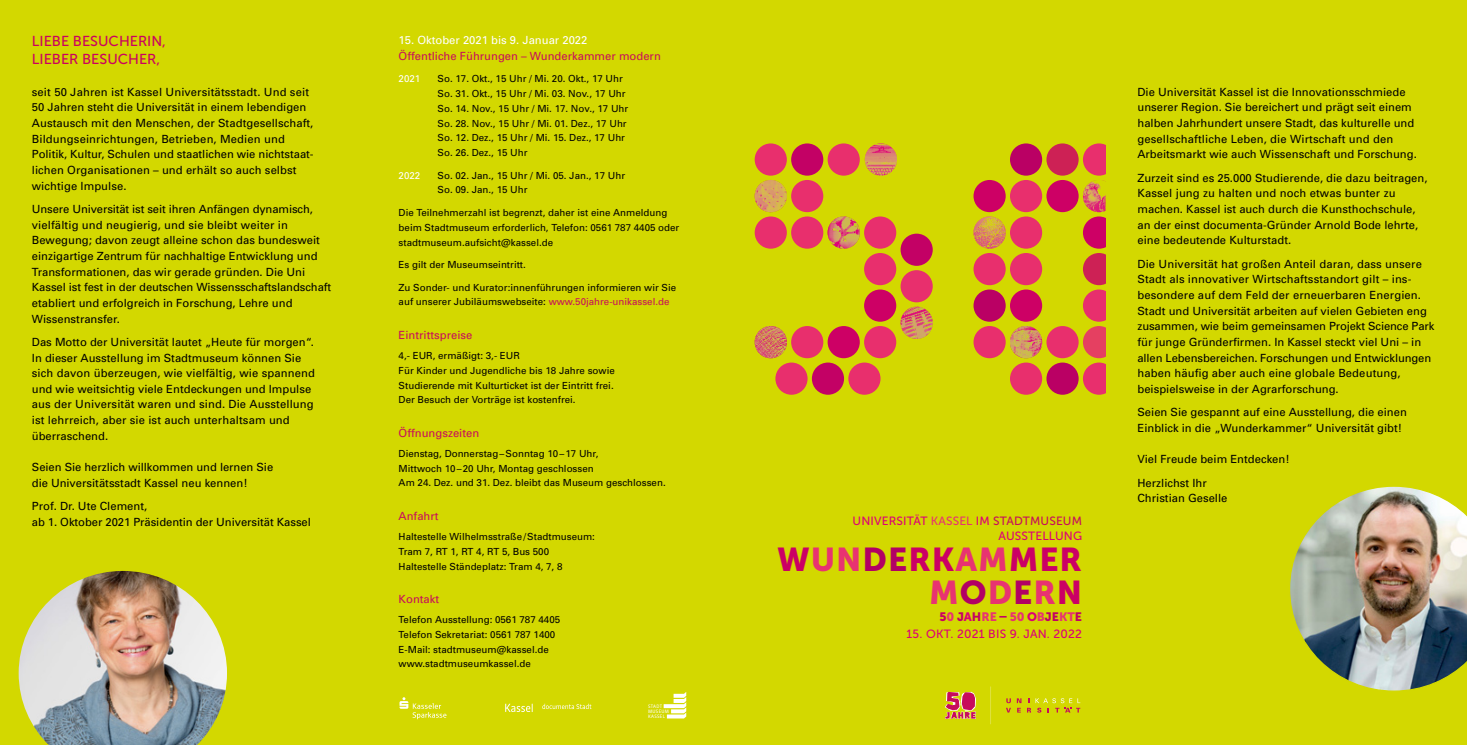
<style>
.page{position:relative;width:1467px;height:745px;background:#fff}
.page>*{position:absolute;margin:0;border:0;box-sizing:border-box;transform-origin:0 0}
.t1{font:32.88px/32.1px "Museo Sans 900";letter-spacing:.03em;color:#cb0065;text-align:right}
.t2{font:14.38px/18.1px "Museo Sans 500";color:#cb0060}
.t3{font:12.12px "Museo Sans 900";color:#e83371}
.t4{font:11.88px/15.1px "Museo Sans 500";letter-spacing:.01em;color:#d07;text-align:right}
.t5{font:11.25px/15.6px "Univers";color:#000}
.t6{font:11.25px "Univers";color:#c70c5b}
.t7{font:11.25px "Univers";color:#fff}
.t8{font:9.75px/14.8px "Univers";color:#000}
.t9{font:9.75px "Univers";color:#fff}
.t10{font:4.62px/5.2px "Kassel";letter-spacing:.06em;color:#fff}
.s1{color:#c70c5b}
.s2{color:#e83371}
.s3{color:#b20064}
.s4{color:#cb0065}
.s5{color:#c30165}
.s6{color:#d07}
</style>
<div class="page">
<div style="left:0;top:0;width:1467px;height:744px;background:#d3d800"></div>
<svg style="left:505px;top:703px;width:86px;height:8px"></svg>
<svg style="left:400px;top:697px;width:46px;height:21px"></svg>
<svg style="left:664px;top:692px;width:22px;height:26px"></svg>
<svg style="left:945px;top:691px;width:31px;height:27px"></svg>
<svg style="left:1006px;top:698px;width:5px;height:14px"></svg>
<svg style="left:1017px;top:698px;width:4px;height:14px"></svg>
<svg style="left:1027px;top:698px;width:53px;height:14px"></svg>
<div style="left:973px;top:180px;width:33px;height:32px;background:#cd0065;border-radius:50%"></div>
<div style="left:1046px;top:180px;width:33px;height:32px;background:#cd0065;border-radius:50%"></div>
<div style="left:973px;top:326px;width:33px;height:32px;background:#e82f6d;border-radius:50%"></div>
<div style="left:1046px;top:326px;width:33px;height:32px;background:#e82f6d;border-radius:50%"></div>
<div style="left:1046px;top:362px;width:33px;height:32px;background:#ba0064;border-radius:50%"></div>
<div style="left:1010px;top:362px;width:32px;height:32px;background:#e82f6d;border-radius:50%"></div>
<div style="left:1046px;top:143px;width:33px;height:32px;background:#cd2155;border-radius:50%"></div>
<div style="left:973px;top:253px;width:33px;height:32px;background:#e82f6d;border-radius:50%"></div>
<div style="left:828px;top:326px;width:32px;height:32px;background:#cd0065;border-radius:50%"></div>
<div style="left:864px;top:326px;width:32px;height:32px;background:#e82f6d;border-radius:50%"></div>
<div style="left:791px;top:326px;width:32px;height:32px;background:#e82f6d;border-radius:50%"></div>
<div style="left:864px;top:253px;width:32px;height:32px;background:#e82f6d;border-radius:50%"></div>
<div style="left:864px;top:216px;width:32px;height:32px;background:#e82f6d;border-radius:50%"></div>
<div style="left:791px;top:216px;width:32px;height:32px;background:#e82f6d;border-radius:50%"></div>
<div style="left:812px;top:362px;width:32px;height:32px;background:#c30165;border-radius:50%"></div>
<div style="left:848px;top:362px;width:32px;height:32px;background:#e82f6d;border-radius:50%"></div>
<div style="left:775px;top:362px;width:33px;height:32px;background:#e82f6d;border-radius:50%"></div>
<div style="left:901px;top:270px;width:32px;height:32px;background:#e82f6d;border-radius:50%"></div>
<div style="left:864px;top:289px;width:32px;height:32px;background:#cd0065;border-radius:50%"></div>
<div style="left:828px;top:143px;width:32px;height:32px;background:#e82f6d;border-radius:50%"></div>
<div style="left:755px;top:143px;width:32px;height:32px;background:#e82f6d;border-radius:50%"></div>
<div style="left:791px;top:180px;width:32px;height:32px;background:#e82f6d;border-radius:50%"></div>
<div style="left:755px;top:216px;width:32px;height:32px;background:#e82f6d;border-radius:50%"></div>
<div style="left:791px;top:143px;width:32px;height:32px;background:#c30165;border-radius:50%"></div>
<div style="left:901px;top:233px;width:32px;height:33px;background:#c30165;border-radius:50%"></div>
<div style="left:973px;top:289px;width:33px;height:32px;background:#ba0064;border-radius:50%"></div>
<div style="left:1010px;top:143px;width:32px;height:32px;background:#ba0064;border-radius:50%"></div>
<div style="left:1010px;top:289px;width:32px;height:32px;background:#cd0065;border-radius:50%"></div>
<div style="left:1010px;top:180px;width:32px;height:32px;background:#e82f6d;border-radius:50%"></div>
<div style="left:1010px;top:253px;width:32px;height:32px;background:#e82f6d;border-radius:50%"></div>
<div style="left:1010px;top:216px;width:32px;height:32px;background:#e82f6d;border-radius:50%"></div>
<img style="left:755px;top:326px;width:32px;height:32px;border-radius:16px">
<img style="left:901px;top:306px;width:32px;height:32px;border-radius:16px">
<img style="left:1010px;top:326px;width:32px;height:32px;border-radius:16px">
<img style="left:755px;top:180px;width:32px;height:32px;border-radius:16px">
<img style="left:973px;top:216px;width:33px;height:32px;border-radius:16px">
<img style="left:828px;top:216px;width:32px;height:32px;border-radius:16px">
<img style="left:865px;top:143px;width:32px;height:32px;border-radius:16px">
<svg style="left:1083px;top:143px;width:23px;height:251px"></svg>
<img style="left:1083px;top:180px;width:23px;height:32px">
<img style="left:18px;top:570px;width:209px;height:174px">
<img style="left:1290px;top:486px;width:177px;height:205px">
<p class="t2" style="left:32px;top:32px;width:136px">LIEBE BESUCHERIN,<br>LIEBER BESUCHER,</p>
<p class="t5" style="left:32px;top:84px;width:283px">seit 50 Jahren ist Kassel Universitätsstadt. Und seit 50 Jahren steht die Universität in einem lebendigen Austausch mit den Menschen, der Stadtgesellschaft, Bildungseinrichtungen, Betrieben, Medien und Politik, Kultur, Schulen und staatlichen wie nichtstaat&shy;lichen Organisationen – und erhält so auch selbst wichtige Impulse.</p>
<p class="t5" style="left:32px;top:201px;width:301px">Unsere Universität ist seit ihren Anfängen dynamisch, vielfältig und neugierig, und sie bleibt weiter in Bewegung; davon zeugt alleine schon das bundesweit einzigartige Zentrum für nachhaltige Entwicklung und Transformationen, das wir gerade gründen. Die Uni Kassel ist fest in der deutschen Wissensschaftslandschaft etabliert und erfolgreich in Forschung, Lehre und Wissenstransfer.</p>
<p class="t5" style="left:32px;top:334px;width:285px">Das Motto der Universität lautet „Heute für morgen“.<br>In dieser Ausstellung im Stadtmuseum können Sie sich davon überzeugen, wie vielfältig, wie spannend und wie weitsichtig viele Entdeckungen und Impulse aus der Universität waren und sind. Die Ausstellung ist lehrreich, aber sie ist auch unterhaltsam und überraschend.</p>
<p class="t5" style="left:32px;top:459px;width:243px">Seien Sie herzlich willkommen und lernen Sie die Universitätsstadt Kassel neu kennen!</p>
<p class="t5" style="left:32px;top:498px;width:281px">Prof. Dr. Ute Clement,<br>ab 1. Oktober 2021 Präsidentin der Universität Kassel</p>
<p class="t7" style="left:399px;top:33px;width:190px">15. Oktober 2021 bis 9. Januar 2022</p>
<p class="t6" style="left:399px;top:49px;width:264px">Öffentliche Führungen – Wunderkammer modern</p>
<p class="t8" style="left:438px;top:71px;width:192px">So. 17. Okt., 15 Uhr / Mi. 20. Okt., 17 Uhr So. 31. Okt., 15 Uhr / Mi. 03. Nov., 17 Uhr So. 14. Nov., 15 Uhr / Mi. 17. Nov., 17 Uhr So. 28. Nov., 15 Uhr / Mi. 01. Dez., 17 Uhr So. 12. Dez., 15 Uhr / Mi. 15. Dez., 17 Uhr So. 26. Dez., 15 Uhr</p>
<p class="t8" style="left:438px;top:168px;width:189px">So. 02. Jan., 15 Uhr / Mi. 05. Jan., 17 Uhr<br>So. 09. Jan., 15 Uhr</p>
<p class="t8" style="left:399px;top:205px;width:282px">Die Teilnehmerzahl ist begrenzt, daher ist eine Anmeldung beim Stadtmuseum erforderlich, Telefon: 0561 787 4405 oder stadtmuseum.aufsicht@kassel.de</p>
<p class="t8" style="left:399px;top:257px;width:129px">Es gilt der Museumseintritt.</p>
<p class="t8" style="left:399px;top:280px;width:279px">Zu Sonder- und Kurator:innenführungen informieren wir Sie auf unserer Jubiläumswebseite: <span class="s1">www.50jahre-unikassel.de</span></p>
<p class="t6" style="left:399px;top:328px;width:75px">Eintrittspreise</p>
<p class="t8" style="left:399px;top:348px;width:218px">4,- EUR, ermäßigt: 3,- EUR<br>Für Kinder und Jugendliche bis 18 Jahre sowie Studierende mit Kulturticket ist der Eintritt frei.<br>Der Besuch der Vorträge ist kostenfrei.</p>
<p class="t6" style="left:399px;top:425px;width:82px">Öffnungszeiten</p>
<p class="t8" style="left:399px;top:446px;width:269px">Dienstag, Donnerstag–Sonntag 10–17 Uhr,<br>Mittwoch 10–20 Uhr, Montag geschlossen<br>Am 24. Dez. und 31. Dez. bleibt das Museum geschlossen.</p>
<p class="t6" style="left:399px;top:508px;width:41px">Anfahrt</p>
<p class="t8" style="left:399px;top:529px;width:198px">Haltestelle Wilhelmsstraße/Stadtmuseum:<br>Tram 7, RT 1, RT 4, RT 5, Bus 500<br>Haltestelle Ständeplatz: Tram 4, 7, 8</p>
<p class="t6" style="left:399px;top:591px;width:42px">Kontakt</p>
<p class="t8" style="left:399px;top:612px;width:163px">Telefon Ausstellung: 0561 787 4405<br>Telefon Sekretariat: 0561 787 1400<br>E-Mail: stadtmuseum@kassel.de www.stadtmuseumkassel.de</p>
<p class="t9" style="left:399px;top:73px;width:23px">2021</p>
<p class="t9" style="left:399px;top:169px;width:23px">2022</p>
<p class="t10" style="left:648px;top:703px;width:22px">STADT<br>MUSEUM<br>KASSEL</p>
<p class="t4" style="left:853px;top:513px;width:231px">UNIVERSITÄT <span class="s2">KASSEL</span> IM <span class="s1">STADTMUSEUM<br></span>AUSSTELLUNG</p>
<h1 class="t1" style="left:777px;top:543px;width:306px">W<span class="s2">UN</span><span class="s3">DE</span>RK<span class="s2">AM</span>MER<br><span class="s2">M</span><span class="s3">O</span><span class="s2">D</span><span class="s3">E</span><span class="s2">R</span>N</h1>
<p class="t3" style="left:939px;top:609px;width:144px"><span class="s4">5</span>0 <span class="s5">J</span><span class="s6">A</span><span class="s5">H</span>RE<span class="s5">–</span> 50 <span class="s6">O</span>B<span class="s5">JE</span>KT<span class="s5">E</span></p>
<p class="t4" style="left:907px;top:625px;width:177px">15. OKT. 2021 BIS 9. JAN. 2022</p>
<p class="t5" style="left:1137px;top:84px;width:281px">Die Universität Kassel ist die Innovationsschmiede unserer Region. Sie bereichert und prägt seit einem halben Jahrhundert unsere Stadt, das kulturelle und gesellschaftliche Leben, die Wirtschaft und den Arbeitsmarkt wie auch Wissenschaft und Forschung.</p>
<p class="t5" style="left:1137px;top:170px;width:292px">Zurzeit sind es 25.000 Studierende, die dazu beitragen, Kassel jung zu halten und noch etwas bunter zu machen. Kassel ist auch durch die Kunsthochschule, an der einst documenta-Gründer Arnold Bode lehrte, eine bedeutende Kulturstadt.</p>
<p class="t5" style="left:1137px;top:256px;width:298px">Die Universität hat großen Anteil daran, dass unsere Stadt als innovativer Wirtschaftsstandort gilt – ins&shy;besondere auf dem Feld der erneuerbaren Energien.<br>Stadt und Universität arbeiten auf vielen Gebieten eng zusammen, wie beim gemeinsamen Projekt Science Park für junge Gründerfirmen. In Kassel steckt viel Uni – in allen Lebensbereichen. Forschungen und Entwicklungen haben häufig aber auch eine globale Bedeutung, beispielsweise in der Agrarforschung.</p>
<p class="t5" style="left:1137px;top:404px;width:271px">Seien Sie gespannt auf eine Ausstellung, die einen<br>Einblick in die „Wunderkammer“ Universität gibt!</p>
<p class="t5" style="left:1137px;top:447px;width:154px;line-height:23.4px">Viel Freude beim Entdecken!<br>Herzlichst Ihr</p>
<p class="t5" style="left:1137px;top:490px;width:92px">Christian Geselle</p>
</div>
